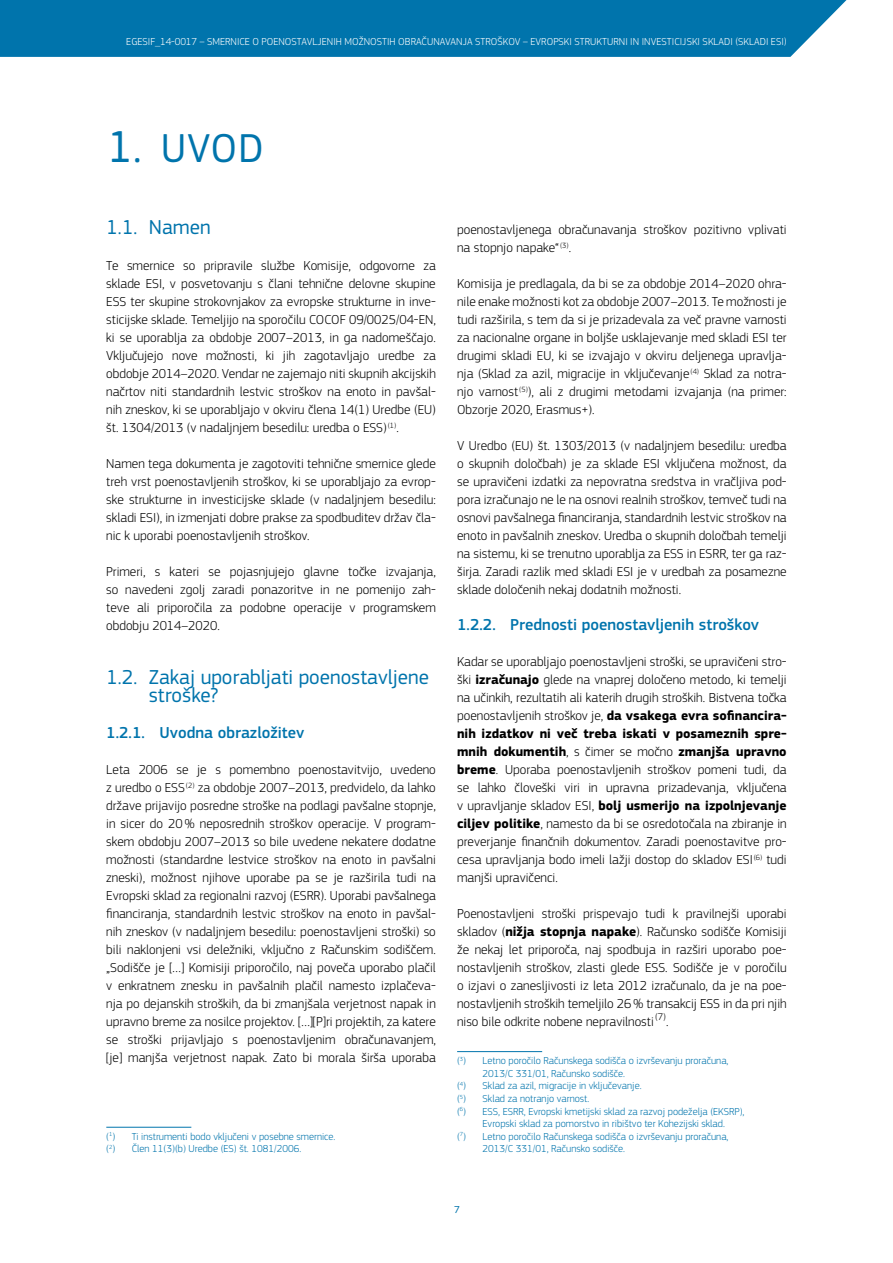
<style>
.page{position:relative;width:893px;height:1263px;background:#fff}
.page>*{position:absolute;margin:0;border:0;box-sizing:border-box;transform-origin:0 0}
.t1{font:42px "EC Square Sans Pro";color:#0074ac}
.t2{font:21px/18px "EC Square Sans Pro";color:#0074ac}
.t3{font:500 16.5px "EC Square Sans Pro";color:#0074ac}
.Body{font:300 13.5px/18px "EC Square Sans Pro";color:#000;text-align:justify}
.t4{font:300 10.5px/12.6px "EC Square Sans Pro";color:#0074ac}
.t5{font:300 10.5px "EC Square Sans Pro";letter-spacing:.005em;color:#fff}
.t6{font:10.5px "EC Square Sans Pro";color:#0074ac}
.s1{font-size:46.5px}
.s2{font-weight:700}
</style>
<div class="page">
<div style="left:0;top:0;width:847px;height:57px;background:#0074ac"></div>
<hr style="left:106px;top:1127px;width:85px;height:1px;background:#0074ac">
<hr style="left:457px;top:1051px;width:85px;height:1px;background:#0074ac">
<p class="t5" style="left:126px;top:35px;width:662px">EGESIF_14-0017 – SMERNICE O POENOSTAVLJENIH MOŽNOSTIH OBRAČUNAVANJA STROŠKOV – EVROPSKI STRUKTURNI IN INVESTICIJSKI SKLADI (SKLADI ESI)</p>
<p class="t1" style="left:107px;top:124px;width:159px"><span class="s1">1.</span> UVOD</p>
<p class="t2" style="left:106px;top:218px;width:106px">1.1. Namen</p>
<p class="Body" style="left:106px;top:256px;width:331px">Te smernice so pripravile službe Komisije, odgovorne za sklade ESI, v posvetovanju s člani tehnične delovne skupine ESS ter skupine strokovnjakov za evropske strukturne in inve&shy;sticijske sklade. Temeljijo na sporočilu COCOF 09/0025/04-EN, ki se uporablja za obdobje 2007–2013, in ga nadomeščajo.<br>Vključujejo nove možnosti, ki jih zagotavljajo uredbe za obdobje 2014–2020. Vendar ne zajemajo niti skupnih akcijskih načrtov niti standardnih lestvic stroškov na enoto in pavšal&shy;nih zneskov, ki se uporabljajo v okviru člena 14(1) Uredbe (EU) št. 1304/2013 (v nadaljnjem besedilu: uredba o ESS)<sup>(1)</sup>.</p>
<p class="Body" style="left:106px;top:454px;width:331px">Namen tega dokumenta je zagotoviti tehnične smernice glede treh vrst poenostavljenih stroškov, ki se uporabljajo za evrop&shy;ske strukturne in investicijske sklade (v nadaljnjem besedilu: skladi ESI), in izmenjati dobre prakse za spodbuditev držav čla&shy;nic k uporabi poenostavljenih stroškov.</p>
<p class="Body" style="left:106px;top:562px;width:331px">Primeri, s kateri se pojasnjujejo glavne točke izvajanja, so navedeni zgolj zaradi ponazoritve in ne pomenijo zah&shy;teve ali priporočila za podobne operacije v programskem obdobju 2014–2020.</p>
<p class="t2" style="left:149px;top:668px;width:282px;text-indent:-43px">1.2. Zakaj uporabljati poenostavljene stroške?</p>
<p class="t3" style="left:106px;top:723px;width:200px">1.2.1. Uvodna obrazložitev</p>
<p class="Body" style="left:106px;top:760px;width:331px">Leta 2006 se je s pomembno poenostavitvijo, uvedeno z uredbo o ESS<sup>(2)</sup> za obdobje 2007–2013, predvidelo, da lahko države prijavijo posredne stroške na podlagi pavšalne stopnje, in sicer do 20% neposrednih stroškov operacije. V program&shy;skem obdobju 2007–2013 so bile uvedene nekatere dodatne možnosti (standardne lestvice stroškov na enoto in pavšalni zneski), možnost njihove uporabe pa se je razširila tudi na Evropski sklad za regionalni razvoj (ESRR). Uporabi pavšalnega financiranja, standardnih lestvic stroškov na enoto in pavšal&shy;nih zneskov (v nadaljnjem besedilu: poenostavljeni stroški) so bili naklonjeni vsi deležniki, vključno z Računskim sodiščem. „Sodišče je […] Komisiji priporočilo, naj poveča uporabo plačil v enkratnem znesku in pavšalnih plačil namesto izplačeva&shy;nja po dejanskih stroških, da bi zmanjšala verjetnost napak in upravno breme za nosilce projektov. […][P]ri projektih, za katere se stroški prijavljajo s poenostavljenim obračunavanjem, [je] manjša verjetnost napak. Zato bi morala širša uporaba</p>
<p class="t4" style="left:106px;top:1130px;width:231px">(<sup>1</sup>) Ti instrumenti bodo vključeni v posebne smernice.</p>
<p class="t4" style="left:106px;top:1142px;width:197px">(<sup>2</sup>) Člen 11(3)(b) Uredbe (ES) št. 1081/2006.</p>
<p class="Body" style="left:457px;top:220px;width:331px">poenostavljenega obračunavanja stroškov pozitivno vplivati na stopnjo napake“<sup>(3)</sup>.</p>
<p class="Body" style="left:457px;top:274px;width:331px">Komisija je predlagala, da bi se za obdobje 2014–2020 ohra&shy;nile enake možnosti kot za obdobje 2007–2013. Te možnosti je tudi razširila, s tem da si je prizadevala za več pravne varnosti za nacionalne organe in boljše usklajevanje med skladi ESI ter drugimi skladi EU, ki se izvajajo v okviru deljenega upravlja&shy;nja (Sklad za azil, migracije in vključevanje<sup>(4)</sup> Sklad za notra&shy;njo varnost<sup>(5)</sup>), ali z drugimi metodami izvajanja (na primer:<br>Obzorje 2020, Erasmus+).</p>
<p class="Body" style="left:457px;top:436px;width:331px">V Uredbo (EU) št. 1303/2013 (v nadaljnjem besedilu: uredba o skupnih določbah) je za sklade ESI vključena možnost, da se upravičeni izdatki za nepovratna sredstva in vračljiva pod&shy;pora izračunajo ne le na osnovi realnih stroškov, temveč tudi na osnovi pavšalnega financiranja, standardnih lestvic stroškov na enoto in pavšalnih zneskov. Uredba o skupnih določbah temelji na sistemu, ki se trenutno uporablja za ESS in ESRR, ter ga raz&shy;širja. Zaradi razlik med skladi ESI je v uredbah za posamezne sklade določenih nekaj dodatnih možnosti.</p>
<p class="t3" style="left:457px;top:615px;width:303px">1.2.2. Prednosti poenostavljenih stroškov</p>
<p class="Body" style="left:457px;top:652px;width:331px">Kadar se uporabljajo poenostavljeni stroški, se upravičeni stro&shy;ški <span class="s2">izračunajo</span> glede na vnaprej določeno metodo, ki temelji na učinkih, rezultatih ali katerih drugih stroških. Bistvena točka poenostavljenih stroškov je, <span class="s2">da vsakega evra sofinancira&shy;nih izdatkov ni več treba iskati v posameznih spre&shy;mnih dokumentih</span>, s čimer se močno <span class="s2">zmanjša upravno breme</span>. Uporaba poenostavljenih stroškov pomeni tudi, da se lahko človeški viri in upravna prizadevanja, vključena v upravljanje skladov ESI, <span class="s2">bolj usmerijo na izpolnjevanje ciljev politike</span>, namesto da bi se osredotočala na zbiranje in preverjanje finančnih dokumentov. Zaradi poenostavitve pro&shy;cesa upravljanja bodo imeli lažji dostop do skladov ESI<sup>(6)</sup> tudi manjši upravičenci.</p>
<p class="Body" style="left:457px;top:904px;width:331px">Poenostavljeni stroški prispevajo tudi k pravilnejši uporabi skladov (<span class="s2">nižja stopnja napake</span>). Računsko sodišče Komisiji že nekaj let priporoča, naj spodbuja in razširi uporabo poe&shy;nostavljenih stroškov, zlasti glede ESS. Sodišče je v poročilu o izjavi o zanesljivosti iz leta 2012 izračunalo, da je na poe&shy;nostavljenih stroških temeljilo 26% transakcij ESS in da pri njih niso bile odkrite nobene nepravilnosti<sup>(7)</sup>.</p>
<p class="t4" style="left:483px;top:1054px;width:247px;text-indent:-26px">(<sup>3</sup>) Letno poročilo Računskega sodišča o izvrševanju proračuna,<br>2013/C 331/01, Računsko sodišče.</p>
<p class="t4" style="left:457px;top:1079px;width:186px">(<sup>4</sup>) Sklad za azil, migracije in vključevanje.</p>
<p class="t4" style="left:457px;top:1092px;width:134px">(<sup>5</sup>) Sklad za notranjo varnost.</p>
<p class="t4" style="left:457px;top:1105px;width:289px;text-align:center">(<sup>6</sup>) ESS, ESRR, Evropski kmetijski sklad za razvoj podeželja (EKSRP),<br>Evropski sklad za pomorstvo in ribištvo ter Kohezijski sklad.</p>
<p class="t4" style="left:483px;top:1130px;width:247px;text-indent:-26px">(<sup>7</sup>) Letno poročilo Računskega sodišča o izvrševanju proračuna,<br>2013/C 331/01, Računsko sodišče.</p>
<p class="t6" style="left:454px;top:1203px;width:7px">7</p>
</div>
